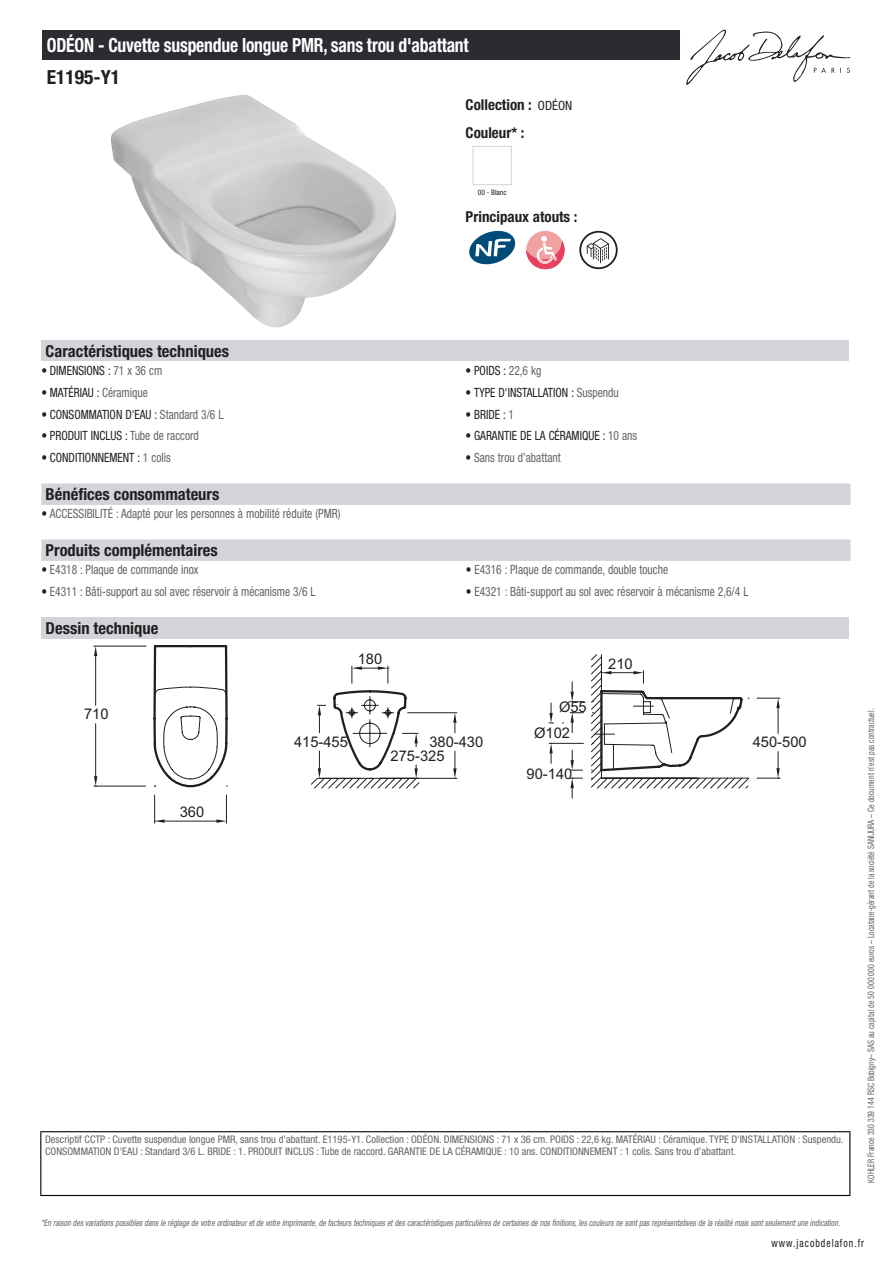
<style>
.page{position:relative;width:893px;height:1263px;background:#fff}
.page>*{position:absolute;margin:0;border:0;box-sizing:border-box;transform-origin:0 0}
.t1{font:700 condensed 19.5px "Helvetica Neue LT Std";letter-spacing:-.01em;color:#fff;scale:.9 1}
.t2{font:700 condensed 19.5px "Helvetica Neue LT Std";color:#231f20}
.t3{font:700 condensed 16.5px "Helvetica Neue LT Std";color:#231f20}
.t4{font:700 condensed 15px/27.8px "Helvetica Neue LT Std";color:#231f20}
.t5{font:14.7px/26px "Arial";color:#231f20}
.t6{font:condensed 12.75px "Helvetica Neue LT Std";color:#626568;scale:.9 1}
.t7{font:condensed 12.75px "Helvetica Neue LT Std";color:#231f20;scale:.9 1}
.t8{font:condensed 11.25px "Helvetica Neue LT Std";letter-spacing:.1em;color:#231f20;scale:.87 1}
.t9{font:condensed 10.5px/12px "Helvetica Neue LT Std";color:#626568}
.t10{font:italic condensed 9px "Helvetica Neue LT Std";color:#626568;scale:.87 1}
.t11{font:condensed 9px "Helvetica Neue LT Std";color:#626568;scale:.87 1}
.t12{font:condensed 7.5px "Helvetica Neue LT Std";color:#231f20}
.s1{font-weight:400;font-size:12.75px}
.s2{color:#626568}
.s3{color:#231f20}
</style>
<div class="page">
<svg style="left:686px;top:30px;width:164px;height:55px"></svg>
<img style="left:111px;top:95px;width:285px;height:233px">
<div style="left:473px;top:146px;width:39px;height:39px;border:1px solid #d3d4da"></div>
<svg style="left:469px;top:231px;width:46px;height:33px"></svg>
<div style="left:526px;top:231px;width:38px;height:38px;background:#f2a1a1;border-radius:50%"></div>
<svg style="left:526px;top:236px;width:38px;height:33px"></svg>
<svg style="left:579px;top:231px;width:39px;height:38px"></svg>
<div style="left:41px;top:340px;width:808px;height:21px;background:#d3d4da"></div>
<div style="left:41px;top:483px;width:809px;height:22px;background:#d3d4da"></div>
<div style="left:41px;top:539px;width:809px;height:22px;background:#d3d4da"></div>
<div style="left:41px;top:617px;width:808px;height:22px;background:#d3d4da"></div>
<svg style="left:153px;top:645px;width:591px;height:143px"></svg>
<svg style="left:155px;top:654px;width:594px;height:126px"></svg>
<hr style="left:165px;top:821px;width:51px;height:1px;background:#231f20">
<svg style="left:216px;top:795px;width:11px;height:28px"></svg>
<svg style="left:154px;top:795px;width:11px;height:28px"></svg>
<hr style="left:94px;top:646px;width:52px;height:1px;background:#231f20">
<hr style="left:94px;top:786px;width:52px;height:1px;background:#231f20">
<hr style="left:95px;top:656px;width:1px;height:49px;background:#231f20">
<hr style="left:95px;top:724px;width:1px;height:52px;background:#231f20">
<svg style="left:94px;top:646px;width:3px;height:10px"></svg>
<svg style="left:94px;top:776px;width:3px;height:11px"></svg>
<svg style="left:570px;top:682px;width:13px;height:20px"></svg>
<svg style="left:570px;top:712px;width:13px;height:21px"></svg>
<hr style="left:549px;top:743px;width:34px;height:1px;background:#231f20">
<svg style="left:549px;top:703px;width:5px;height:20px"></svg>
<svg style="left:549px;top:743px;width:4px;height:20px"></svg>
<svg style="left:757px;top:698px;width:23px;height:35px"></svg>
<svg style="left:757px;top:751px;width:23px;height:28px"></svg>
<svg style="left:601px;top:671px;width:43px;height:12px"></svg>
<svg style="left:351px;top:666px;width:38px;height:17px"></svg>
<svg style="left:633px;top:706px;width:20px;height:1px"></svg>
<svg style="left:594px;top:734px;width:20px;height:1px"></svg>
<svg style="left:570px;top:750px;width:12px;height:21px"></svg>
<svg style="left:570px;top:778px;width:12px;height:20px"></svg>
<hr style="left:408px;top:712px;width:49px;height:1px;background:#231f20">
<hr style="left:380px;top:778px;width:77px;height:1px;background:#231f20">
<svg style="left:453px;top:713px;width:4px;height:20px"></svg>
<svg style="left:453px;top:751px;width:4px;height:28px"></svg>
<svg style="left:402px;top:733px;width:16px;height:14px"></svg>
<svg style="left:414px;top:765px;width:4px;height:13px"></svg>
<hr style="left:317px;top:778px;width:44px;height:1px;background:#231f20">
<svg style="left:317px;top:705px;width:9px;height:28px"></svg>
<svg style="left:318px;top:751px;width:3px;height:28px"></svg>
<div style="left:43px;top:30px;width:637px;height:30px;background:#2a2c32"></div>
<hr style="left:40px;top:1131px;width:810px;height:1px;background:#040503">
<hr style="left:40px;top:1132px;width:1px;height:63px;background:#040503">
<hr style="left:849px;top:1132px;width:1px;height:63px;background:#040503">
<hr style="left:40px;top:1195px;width:810px;height:1px;background:#040503">
<h1 class="t1" style="left:47px;top:33px;width:470px">ODÉON - Cuvette suspendue longue PMR, sans trou d'abattant</h1>
<h1 class="t2" style="left:47px;top:65px;width:75px">E1195-Y1</h1>
<h3 class="t4" style="left:466px;top:90px;width:108px">Collection : <span class="s1">ODÉON<br></span>Couleur* :</h3>
<p class="t12" style="left:478px;top:188px;width:30px">00 - Blanc</p>
<h3 class="t4" style="left:466px;top:203px;width:113px">Principaux atouts :</h3>
<h2 class="t3" style="left:46px;top:341px;width:185px">Caractéristiques techniques</h2>
<p class="t7" style="left:41px;top:363px;width:136px">• DIMENSIONS : <span class="s2">71 x 36 cm</span></p>
<p class="t7" style="left:466px;top:363px;width:86px">• POIDS : <span class="s2">22,6 kg</span></p>
<p class="t7" style="left:41px;top:385px;width:120px">• MATÉRIAU : <span class="s2">Céramique</span></p>
<p class="t7" style="left:466px;top:385px;width:172px">• TYPE D'INSTALLATION : <span class="s2">Suspendu</span></p>
<p class="t7" style="left:41px;top:407px;width:204px">• CONSOMMATION D'EAU : <span class="s2">Standard 3/6 L</span></p>
<p class="t7" style="left:466px;top:407px;width:55px">• BRIDE : <span class="s2">1</span></p>
<p class="t7" style="left:41px;top:428px;width:177px">• PRODUIT INCLUS : <span class="s2">Tube de raccord</span></p>
<p class="t7" style="left:466px;top:428px;width:192px">• GARANTIE DE LA CÉRAMIQUE : <span class="s2">10 ans</span></p>
<p class="t7" style="left:41px;top:450px;width:145px">• CONDITIONNEMENT : <span class="s2">1 colis</span></p>
<p class="t6" style="left:466px;top:450px;width:107px"><span class="s3">•</span> Sans trou d’abattant</p>
<h2 class="t3" style="left:46px;top:484px;width:175px">Bénéfices consommateurs</h2>
<p class="t6" style="left:41px;top:506px;width:334px"><span class="s3">•</span> ACCESSIBILITÉ : Adapté pour les personnes à mobilité réduite (PMR)</p>
<h2 class="t3" style="left:46px;top:540px;width:174px">Produits complémentaires</h2>
<p class="t6" style="left:41px;top:562px;width:176px"><span class="s3">•</span> E4318 : Plaque de commande inox</p>
<p class="t6" style="left:466px;top:562px;width:226px"><span class="s3">•</span> E4316 : Plaque de commande, double touche</p>
<p class="t6" style="left:41px;top:584px;width:306px"><span class="s3">•</span> E4311 : Bâti-support au sol avec réservoir à mécanisme 3/6 L</p>
<p class="t6" style="left:466px;top:584px;width:315px"><span class="s3">•</span> E4321 : Bâti-support au sol avec réservoir à mécanisme 2,6/4 L</p>
<h2 class="t3" style="left:46px;top:618px;width:114px">Dessin technique</h2>
<h3 class="t5" style="left:358px;top:646px;width:26px">180</h3>
<h3 class="t5" style="left:84px;top:701px;width:26px">710</h3>
<h3 class="t5" style="left:534px;top:694px;width:54px;text-indent:25px">Ø55<br>Ø102</h3>
<h3 class="t5" style="left:294px;top:729px;width:55px">415-455</h3>
<h3 class="t5" style="left:391px;top:735px;width:94px;line-height:13.8px;text-indent:39px">380-430<br>275-325</h3>
<h3 class="t5" style="left:180px;top:799px;width:26px">360</h3>
<h3 class="t5" style="left:527px;top:761px;width:47px">90-140</h3>
<h3 class="t5" style="left:608px;top:650px;width:26px">210</h3>
<h3 class="t5" style="left:753px;top:729px;width:55px">450-500</h3>
<p class="t9" style="left:45px;top:1134px;width:800px">Descriptif CCTP : Cuvette suspendue longue PMR, sans trou d'abattant. E1195-Y1. Collection : ODÉON. DIMENSIONS : 71 x 36 cm. POIDS : 22,6 kg. MATÉRIAU : Céramique. TYPE D'INSTALLATION : Suspendu.<br>CONSOMMATION D'EAU : Standard 3/6 L. BRIDE : 1. PRODUIT INCLUS : Tube de raccord. GARANTIE DE LA CÉRAMIQUE : 10 ans. CONDITIONNEMENT : 1 colis. Sans trou d’abattant.</p>
<p class="t11" style="left:866px;top:1183px;width:547px;rotate:-90deg">KOHLER France 330 339 144 RSC Bobigny– SAS au capital de 50 000 000 euros – Locataire-gérant de la société SANIJURA – Ce document n’est pas contractuel.</p>
<p class="t10" style="left:41px;top:1217px;width:922px">*En raison desvariationspossiblesdansle réglage de votre ordinateuretde votre imprimante,de facteurstechniquesetdescaractéristiquesparticulièresde certainesde nosfinitions,lescouleursne sontpasreprésentativesde la réalité maissontseulementune indication.</p>
<p class="t8" style="left:772px;top:1237px;width:108px">www.jacobdelafon.fr</p>
</div>
